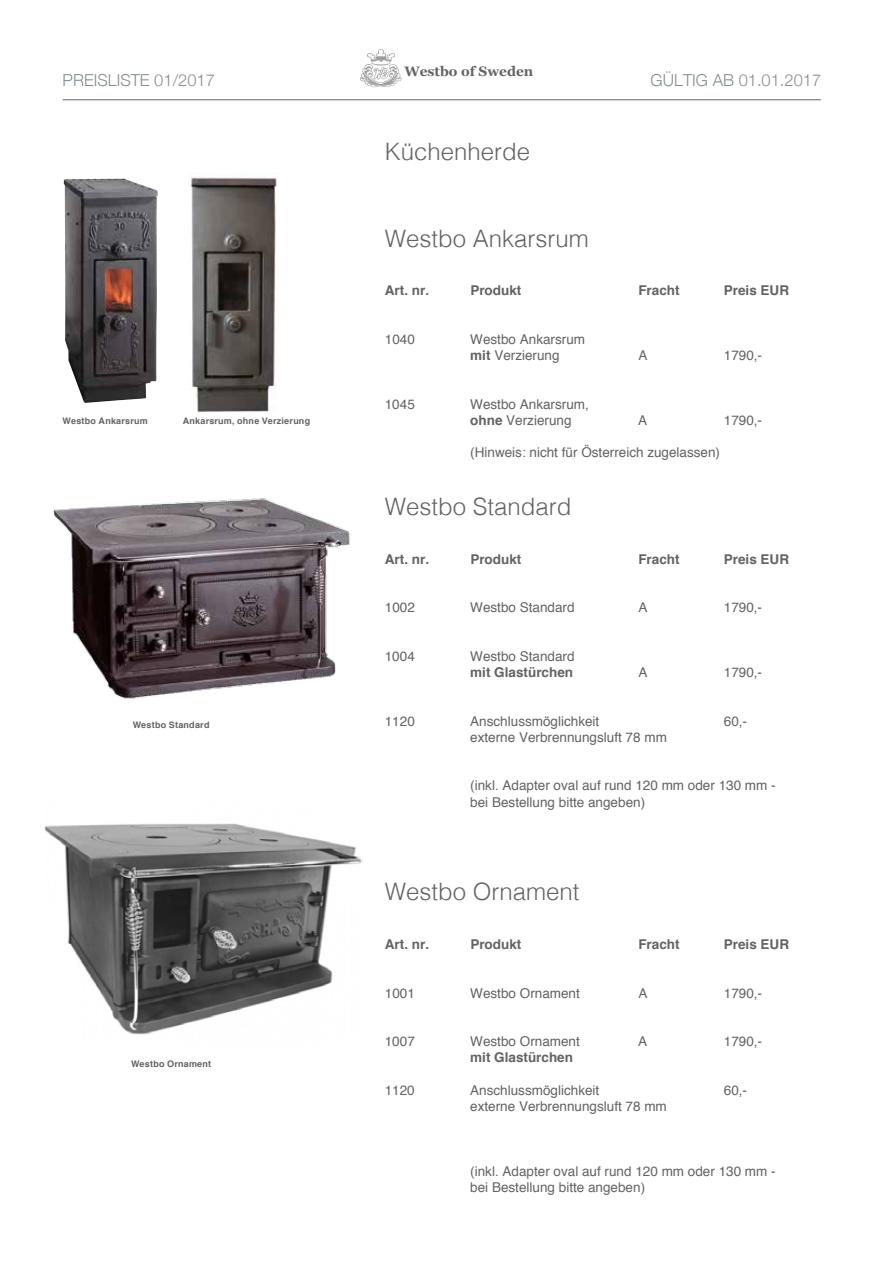
<style>
.page{position:relative;width:893px;height:1263px;background:#fff}
.page>*{position:absolute;margin:0;border:0;box-sizing:border-box;transform-origin:0 0}
.t1{font:300 24px "Helvetica";color:#646363}
.t2{font:300 16.5px "Helvetica Neue";color:#848d91}
.t3{font:700 13.65px "Georgia";color:#646363}
.t4{font:13.5px/16.2px "Helvetica";color:#646363}
.t5{font:700 13.5px "Helvetica";color:#646363}
.t6{font:700 9px "Helvetica";letter-spacing:.025em;color:#646363}
.s1{font-weight:700}
</style>
<div class="page">
<hr style="left:63px;top:99px;width:758px;height:1px;background:#646363">
<img style="left:53px;top:498px;width:297px;height:201px">
<img style="left:44px;top:823px;width:318px;height:212px">
<img style="left:64px;top:178px;width:94px;height:225px">
<img style="left:189px;top:177px;width:89px;height:234px">
<div style="left:359px;top:48px;width:45px;height:43px;background:#000;opacity:.75"></div>
<p class="t3" style="left:404px;top:61px;width:130px">Westbo of Sweden</p>
<p class="t2" style="left:63px;top:67px;width:154px">PREISLISTE 01/2017</p>
<p class="t2" style="left:651px;top:67px;width:172px">GÜLTIG AB 01.01.2017</p>
<h1 class="t1" style="left:385px;top:131px;width:147px">Küchenherde</h1>
<p class="t6" style="left:63px;top:414px;width:87px">Westbo Ankarsrum</p>
<p class="t6" style="left:183px;top:414px;width:129px">Ankarsrum, ohne Verzierung</p>
<p class="t6" style="left:133px;top:717px;width:78px">Westbo Standard</p>
<p class="t6" style="left:131px;top:1056px;width:82px">Westbo Ornament</p>
<h1 class="t1" style="left:385px;top:218px;width:206px">Westbo Ankarsrum</h1>
<p class="t5" style="left:385px;top:280px;width:46px">Art. nr.</p>
<p class="t5" style="left:470px;top:280px;width:53px">Produkt</p>
<p class="t5" style="left:638px;top:280px;width:43px">Fracht</p>
<p class="t5" style="left:724px;top:280px;width:67px">Preis EUR</p>
<p class="t4" style="left:385px;top:332px;width:32px">1040</p>
<p class="t4" style="left:470px;top:332px;width:116px">Westbo Ankarsrum <span class="s1">mit</span> Verzierung</p>
<p class="t4" style="left:638px;top:348px;width:11px">A</p>
<p class="t4" style="left:724px;top:348px;width:40px">1790,-</p>
<p class="t4" style="left:385px;top:396px;width:32px">1045</p>
<p class="t4" style="left:470px;top:396px;width:120px">Westbo Ankarsrum, <span class="s1">ohne</span> Verzierung</p>
<p class="t4" style="left:638px;top:413px;width:11px">A</p>
<p class="t4" style="left:724px;top:413px;width:40px">1790,-</p>
<p class="t4" style="left:470px;top:445px;width:251px">(Hinweis: nicht für Österreich zugelassen)</p>
<h1 class="t1" style="left:385px;top:486px;width:188px">Westbo Standard</h1>
<p class="t5" style="left:385px;top:548px;width:46px">Art. nr.</p>
<p class="t5" style="left:470px;top:548px;width:53px">Produkt</p>
<p class="t5" style="left:638px;top:548px;width:43px">Fracht</p>
<p class="t5" style="left:724px;top:548px;width:67px">Preis EUR</p>
<p class="t4" style="left:385px;top:600px;width:32px">1002</p>
<p class="t4" style="left:470px;top:600px;width:106px">Westbo Standard</p>
<p class="t4" style="left:638px;top:600px;width:11px">A</p>
<p class="t4" style="left:724px;top:600px;width:40px">1790,-</p>
<p class="t4" style="left:385px;top:648px;width:32px">1004</p>
<p class="t4" style="left:470px;top:648px;width:106px">Westbo Standard</p>
<p class="t5" style="left:470px;top:661px;width:104px">mit Glastürchen</p>
<p class="t4" style="left:638px;top:665px;width:11px">A</p>
<p class="t4" style="left:724px;top:665px;width:40px">1790,-</p>
<p class="t4" style="left:385px;top:713px;width:32px">1120</p>
<p class="t4" style="left:470px;top:713px;width:131px">Anschlussmöglichkeit</p>
<p class="t4" style="left:724px;top:713px;width:25px">60,-</p>
<p class="t4" style="left:470px;top:729px;width:198px">externe Verbrennungsluft 78 mm</p>
<p class="t4" style="left:470px;top:778px;width:307px">(inkl. Adapter oval auf rund 120 mm oder 130 mm - bei Bestellung bitte angeben)</p>
<h1 class="t1" style="left:385px;top:871px;width:196px">Westbo Ornament</h1>
<p class="t5" style="left:385px;top:933px;width:46px">Art. nr.</p>
<p class="t5" style="left:470px;top:933px;width:53px">Produkt</p>
<p class="t5" style="left:638px;top:933px;width:43px">Fracht</p>
<p class="t5" style="left:724px;top:933px;width:67px">Preis EUR</p>
<p class="t4" style="left:385px;top:985px;width:32px">1001</p>
<p class="t4" style="left:470px;top:985px;width:111px">Westbo Ornament</p>
<p class="t4" style="left:638px;top:985px;width:11px">A</p>
<p class="t4" style="left:724px;top:985px;width:40px">1790,-</p>
<p class="t4" style="left:385px;top:1034px;width:32px">1007</p>
<p class="t4" style="left:470px;top:1034px;width:111px">Westbo Ornament</p>
<p class="t4" style="left:638px;top:1034px;width:11px">A</p>
<p class="t4" style="left:724px;top:1034px;width:40px">1790,-</p>
<p class="t5" style="left:470px;top:1047px;width:104px">mit Glastürchen</p>
<p class="t4" style="left:385px;top:1082px;width:32px">1120</p>
<p class="t4" style="left:470px;top:1082px;width:131px">Anschlussmöglichkeit</p>
<p class="t4" style="left:724px;top:1082px;width:25px">60,-</p>
<p class="t4" style="left:470px;top:1098px;width:198px">externe Verbrennungsluft 78 mm</p>
<p class="t4" style="left:470px;top:1163px;width:307px">(inkl. Adapter oval auf rund 120 mm oder 130 mm - bei Bestellung bitte angeben)</p>
</div>
